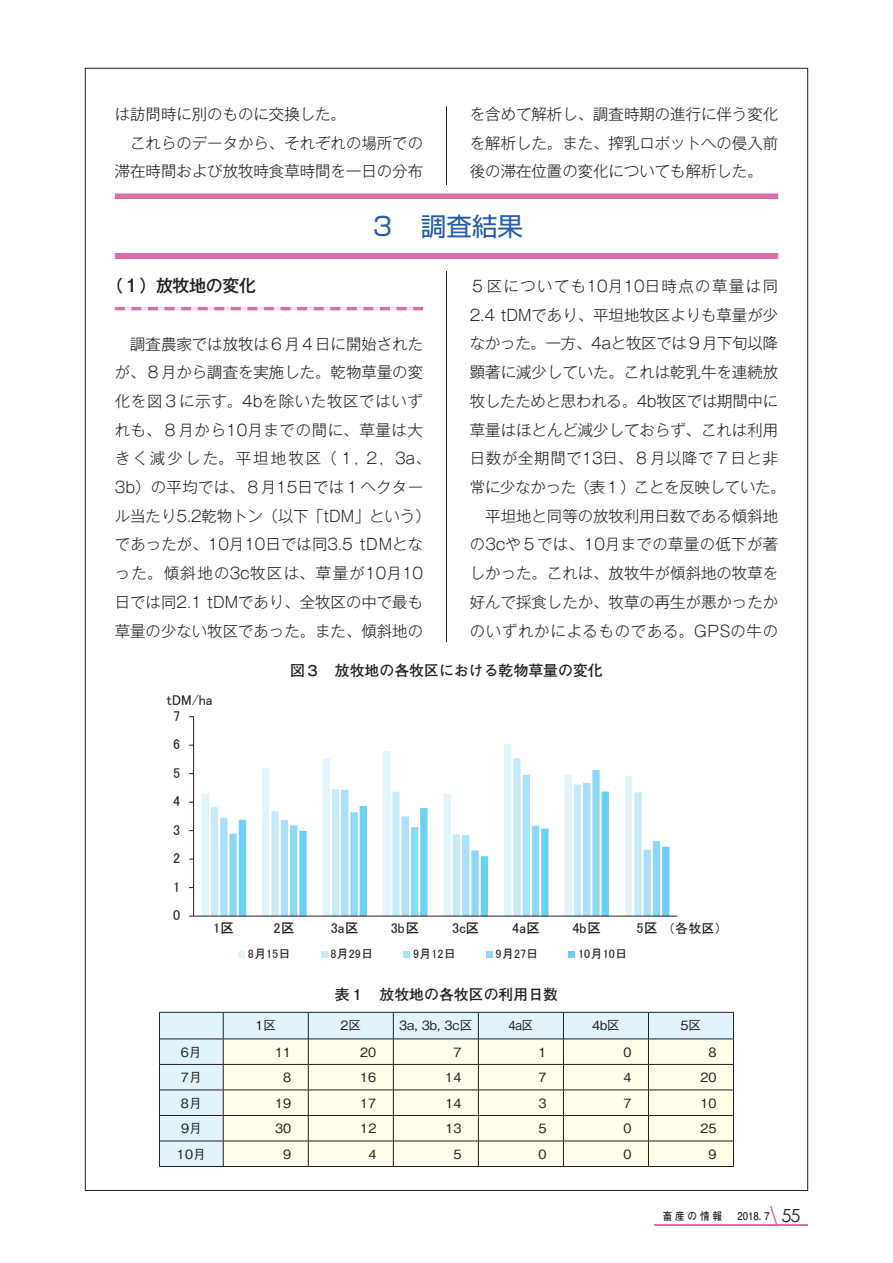
<style>
.page{position:relative;width:893px;height:1263px;background:#fff}
.page>*{position:absolute;margin:0;border:0;box-sizing:border-box;transform-origin:0 0}
.t1{font:25.5px "Shin Go Pr 5";color:#275caa}
.t2{font:500 16.95px "Gothic MB101 Pr 5";letter-spacing:-.025em;color:#231f20}
.t3{font:300 15.45px/28.7px "Gothic MB101 Pr 5";color:#231f20;text-align:center}
.t4{font:700 14.85px "Futo Go B101 Pr 5";color:#231f20}
.t5{font:14.25px "MS P Gothic";color:#231f20}
.t6{font:13.2px "MS P Gothic";color:#231f20}
.t7{font:500 12.75px "Gothic BBB Pr 5";color:#231f20}
.t8{font:500 12.75px "Gothic BBB Pr 5";color:#231f20;scale:.9 1}
.t9{font:12.15px "MS P Gothic";color:#231f20}
.t10{font:700 10.65px "Futo Go B101 Pro";letter-spacing:.3em;color:#231f20;scale:.9 1}
.s1{font-family:"Century Gothic";font-weight:400;font-size:18px}
</style>
<div class="page">
<hr style="left:446px;top:106px;width:1px;height:1046px;background:#231f20">
<svg style="left:655px;top:1225px;width:153px;height:1px"></svg>
<svg style="left:769px;top:1206px;width:10px;height:21px"></svg>
<svg style="left:115px;top:193px;width:663px;height:66px;background:#de7db4"></svg>
<div style="left:115px;top:200px;width:663px;height:53px;background:#fff"></div>
<svg style="left:115px;top:307px;width:308px;height:3px"></svg>
<div style="left:115px;top:974px;width:663px;height:204px;background:#fff"></div>
<svg style="left:159px;top:1012px;width:575px;height:154px;background:#ecefe3"></svg>
<hr style="left:159px;top:1166px;width:64px;height:1px;background:#231f20">
<hr style="left:223px;top:1166px;width:85px;height:1px;background:#231f20">
<hr style="left:308px;top:1166px;width:85px;height:1px;background:#231f20">
<hr style="left:393px;top:1166px;width:85px;height:1px;background:#231f20">
<hr style="left:478px;top:1166px;width:85px;height:1px;background:#231f20">
<hr style="left:563px;top:1166px;width:85px;height:1px;background:#231f20">
<hr style="left:648px;top:1166px;width:86px;height:1px;background:#231f20">
<svg style="left:202px;top:744px;width:310px;height:172px"></svg>
<svg style="left:211px;top:758px;width:310px;height:158px"></svg>
<svg style="left:220px;top:775px;width:9px;height:141px"></svg>
<svg style="left:229px;top:770px;width:403px;height:146px"></svg>
<svg style="left:239px;top:791px;width:430px;height:125px"></svg>
<hr style="left:193px;top:717px;width:1px;height:199px;background:#231f20">
<hr style="left:194px;top:916px;width:483px;height:1px;background:#231f20">
<div style="left:238px;top:951px;width:7px;height:7px;background:#e1f4fc"></div>
<div style="left:321px;top:951px;width:6px;height:7px;background:#c6eafa"></div>
<div style="left:403px;top:951px;width:7px;height:7px;background:#aae0f9"></div>
<div style="left:486px;top:951px;width:7px;height:7px;background:#8dd7f7"></div>
<div style="left:568px;top:951px;width:7px;height:7px;background:#6bcff6"></div>
<p class="t3" style="left:470px;top:98px;width:310px;text-align:justify">を含めて解析し、調査時期の進行に伴う変化を解析した。また、搾乳ロボットへの侵入前後の滞在位置の変化についても解析した。</p>
<h1 class="t1" style="left:370px;top:205px;width:155px">３　調査結果</h1>
<p class="t3" style="left:115px;top:98px;width:233px">は訪問時に別のものに交換した。</p>
<p class="t3" style="left:130px;top:127px;width:294px">これらのデータから、それぞれの場所での</p>
<p class="t3" style="left:115px;top:156px;width:310px">滞在時間および放牧時食草時間を一日の分布</p>
<p class="t2" style="left:106px;top:272px;width:151px">（１）放牧地の変化</p>
<p class="t3" style="left:115px;top:328px;width:317px">調査農家では放牧は６月４日に開始された<br>が、８月から調査を実施した。乾物草量の変化を図３に示す。4bを除いた牧区ではいずれも、８月から10月までの間に、草量は大きく減少した。平坦地牧区（１，２，3a、<br>3b）の平均では、８月15日では１ヘクタール当たり5.2乾物トン（以下「tDM」という）であったが、10月10日では同3.5 tDMとなった。傾斜地の3c牧区は、草量が10月10日では同2.1 tDMであり、全牧区の中で最も草量の少ない牧区であった。また、傾斜地の</p>
<p class="t3" style="left:470px;top:271px;width:317px">５区についても10月10日時点の草量は同<br>2.4 tDMであり、平坦地牧区よりも草量が少なかった。一方、4aと牧区では９月下旬以降顕著に減少していた。これは乾乳牛を連続放牧したためと思われる。4b牧区では期間中に草量はほとんど減少しておらず、これは利用日数が全期間で13日、８月以降で７日と非常に少なかった（表１）ことを反映していた。平坦地と同等の放牧利用日数である傾斜地の3cや５では、10月までの草量の低下が著しかった。これは、放牧牛が傾斜地の牧草を好んで採食したか、牧草の再生が悪かったかのいずれかによるものである。GPSの牛の</p>
<p class="t5" style="left:167px;top:692px;width:47px">tDM/ha</p>
<p class="t5" style="left:173px;top:709px;width:9px">7</p>
<p class="t5" style="left:173px;top:737px;width:9px">6</p>
<p class="t5" style="left:173px;top:766px;width:9px">5</p>
<p class="t5" style="left:173px;top:794px;width:9px">4</p>
<p class="t5" style="left:173px;top:822px;width:9px">3</p>
<p class="t5" style="left:173px;top:851px;width:9px">2</p>
<p class="t5" style="left:173px;top:879px;width:9px">1</p>
<p class="t5" style="left:173px;top:908px;width:9px">0</p>
<p class="t4" style="left:290px;top:659px;width:314px">図３　放牧地の各牧区における乾物草量の変化</p>
<p class="t5" style="left:213px;top:921px;width:23px">1区</p>
<p class="t5" style="left:274px;top:921px;width:23px">2区</p>
<p class="t5" style="left:331px;top:921px;width:30px">3a区</p>
<p class="t5" style="left:391px;top:921px;width:30px">3b区</p>
<p class="t5" style="left:452px;top:921px;width:29px">3c区</p>
<p class="t5" style="left:512px;top:921px;width:30px">4a区</p>
<p class="t5" style="left:572px;top:921px;width:30px">4b区</p>
<p class="t5" style="left:637px;top:921px;width:23px">5区</p>
<p class="t9" style="left:248px;top:948px;width:44px">8月15日</p>
<p class="t9" style="left:330px;top:948px;width:44px">8月29日</p>
<p class="t9" style="left:413px;top:948px;width:44px">9月12日</p>
<p class="t9" style="left:496px;top:948px;width:44px">9月27日</p>
<p class="t9" style="left:578px;top:948px;width:50px">10月10日</p>
<p class="t4" style="left:335px;top:982px;width:225px">表１　放牧地の各牧区の利用日数</p>
<p class="t6" style="left:669px;top:921px;width:54px">（各牧区）</p>
<p class="t7" style="left:255px;top:1015px;width:22px">1区</p>
<p class="t7" style="left:340px;top:1015px;width:22px">2区</p>
<p class="t7" style="left:399px;top:1015px;width:75px">3a, 3b, 3c区</p>
<p class="t8" style="left:508px;top:1015px;width:29px">4a区</p>
<p class="t7" style="left:592px;top:1015px;width:29px">4b区</p>
<p class="t7" style="left:681px;top:1015px;width:22px">5区</p>
<p class="t7" style="left:181px;top:1041px;width:22px">6月</p>
<p class="t7" style="left:275px;top:1041px;width:18px">11</p>
<p class="t7" style="left:360px;top:1041px;width:18px">20</p>
<p class="t7" style="left:453px;top:1041px;width:10px">7</p>
<p class="t7" style="left:538px;top:1041px;width:10px">1</p>
<p class="t7" style="left:623px;top:1041px;width:10px">0</p>
<p class="t7" style="left:708px;top:1041px;width:10px">8</p>
<p class="t7" style="left:181px;top:1067px;width:22px">7月</p>
<p class="t7" style="left:283px;top:1067px;width:10px">8</p>
<p class="t7" style="left:360px;top:1067px;width:18px">16</p>
<p class="t7" style="left:445px;top:1067px;width:18px">14</p>
<p class="t7" style="left:538px;top:1067px;width:10px">7</p>
<p class="t7" style="left:623px;top:1067px;width:10px">4</p>
<p class="t7" style="left:700px;top:1067px;width:18px">20</p>
<p class="t7" style="left:181px;top:1092px;width:22px">8月</p>
<p class="t7" style="left:275px;top:1092px;width:18px">19</p>
<p class="t7" style="left:360px;top:1092px;width:18px">17</p>
<p class="t7" style="left:445px;top:1092px;width:18px">14</p>
<p class="t7" style="left:538px;top:1092px;width:10px">3</p>
<p class="t7" style="left:623px;top:1092px;width:10px">7</p>
<p class="t7" style="left:700px;top:1092px;width:18px">10</p>
<p class="t7" style="left:181px;top:1118px;width:22px">9月</p>
<p class="t7" style="left:275px;top:1118px;width:18px">30</p>
<p class="t7" style="left:360px;top:1118px;width:18px">12</p>
<p class="t7" style="left:445px;top:1118px;width:18px">13</p>
<p class="t7" style="left:538px;top:1118px;width:10px">5</p>
<p class="t7" style="left:623px;top:1118px;width:10px">0</p>
<p class="t7" style="left:700px;top:1118px;width:18px">25</p>
<p class="t7" style="left:177px;top:1143px;width:30px">10月</p>
<p class="t7" style="left:283px;top:1143px;width:10px">9</p>
<p class="t7" style="left:368px;top:1143px;width:10px">4</p>
<p class="t7" style="left:453px;top:1143px;width:10px">5</p>
<p class="t7" style="left:538px;top:1143px;width:10px">0</p>
<p class="t7" style="left:623px;top:1143px;width:10px">0</p>
<p class="t7" style="left:708px;top:1143px;width:10px">9</p>
<p class="t10" style="left:663px;top:1208px;width:154px">畜産の情報　2018. 7 <span class="s1">55</span></p>
</div>
